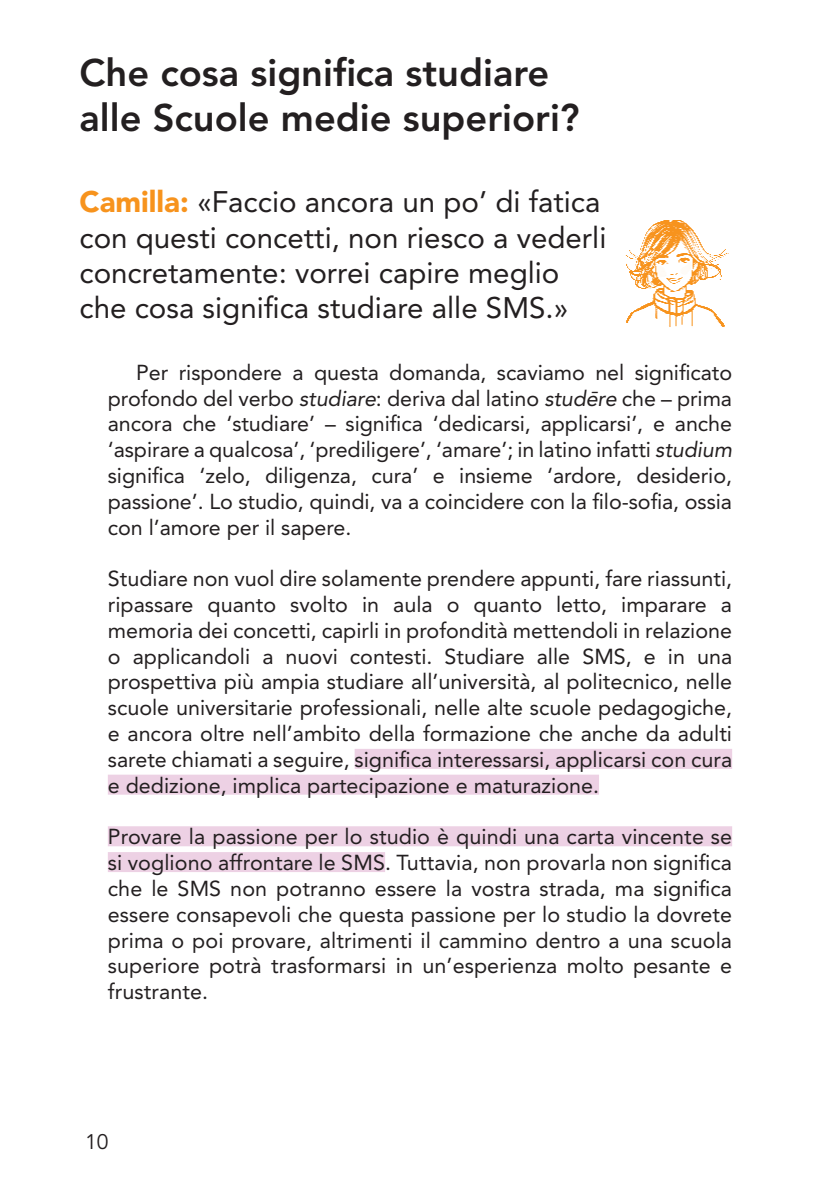
<style>
.page{position:relative;width:840px;height:1191px;background:#fff}
.page>*{position:absolute;margin:0;border:0;box-sizing:border-box;transform-origin:0 0}
.t1{font:800 38px/45.6px "Avenir";color:#231f20}
.t2{font:29.6px/35.4px "Avenir";color:#231f20}
.t3{font:21.6px/25.8px "Avenir";color:#231f20;text-align:justify}
.t4{font:21px "Avenir";color:#231f20}
.s1{font-weight:900;color:#f7931d}
.s2{font-style:italic}
</style>
<div class="page">
<div style="left:354px;top:749px;width:377px;height:20px;background:#edd1e4"></div>
<div style="left:108px;top:774px;width:490px;height:20px;background:#edd1e4"></div>
<div style="left:108px;top:826px;width:623px;height:20px;background:#edd1e4"></div>
<div style="left:108px;top:852px;width:277px;height:20px;background:#edd1e4"></div>
<img style="left:625px;top:220px;width:104px;height:107px">
<h1 class="t1" style="left:79px;top:49px;width:501px">Che cosa significa studiare alle Scuole medie superiori?</h1>
<h2 class="t2" style="left:79px;top:184px;width:528px"><span class="s1">Camilla:</span> «Faccio ancora un po’ di fatica con questi concetti, non riesco a vederli concretamente: vorrei capire meglio che cosa significa studiare alle SMS.»</h2>
<p class="t3" style="left:108px;top:359px;width:625px;text-indent:28px">Per rispondere a questa domanda, scaviamo nel significato profondo del verbo <span class="s2">studiare</span>: deriva dal latino <span class="s2">stude¯re</span> che – prima ancora che ‘studiare’ – significa ‘dedicarsi, applicarsi’, e anche ‘aspirare a qualcosa’, ‘prediligere’, ‘amare’; in latino infatti <span class="s2">studium </span>significa ‘zelo, diligenza, cura’ e insieme ‘ardore, desiderio, passione’. Lo studio, quindi, va a coincidere con la filo-sofia, ossia con l’amore per il sapere.</p>
<p class="t3" style="left:108px;top:566px;width:625px">Studiare non vuol dire solamente prendere appunti, fare riassunti, ripassare quanto svolto in aula o quanto letto, imparare a memoria dei concetti, capirli in profondità mettendoli in relazione o applicandoli a nuovi contesti. Studiare alle SMS, e in una prospettiva più ampia studiare all’università, al politecnico, nelle scuole universitarie professionali, nelle alte scuole pedagogiche, e ancora oltre nell’ambito della formazione che anche da adulti sarete chiamati a seguire, significa interessarsi, applicarsi con cura e dedizione, implica partecipazione e maturazione.</p>
<p class="t3" style="left:108px;top:824px;width:625px">Provare la passione per lo studio è quindi una carta vincente se si vogliono affrontare le SMS. Tuttavia, non provarla non significa che le SMS non potranno essere la vostra strada, ma significa essere consapevoli che questa passione per lo studio la dovrete prima o poi provare, altrimenti il cammino dentro a una scuola superiore potrà trasformarsi in un’esperienza molto pesante e frustrante.</p>
<p class="t4" style="left:85px;top:1129px;width:25px">10</p>
</div>
